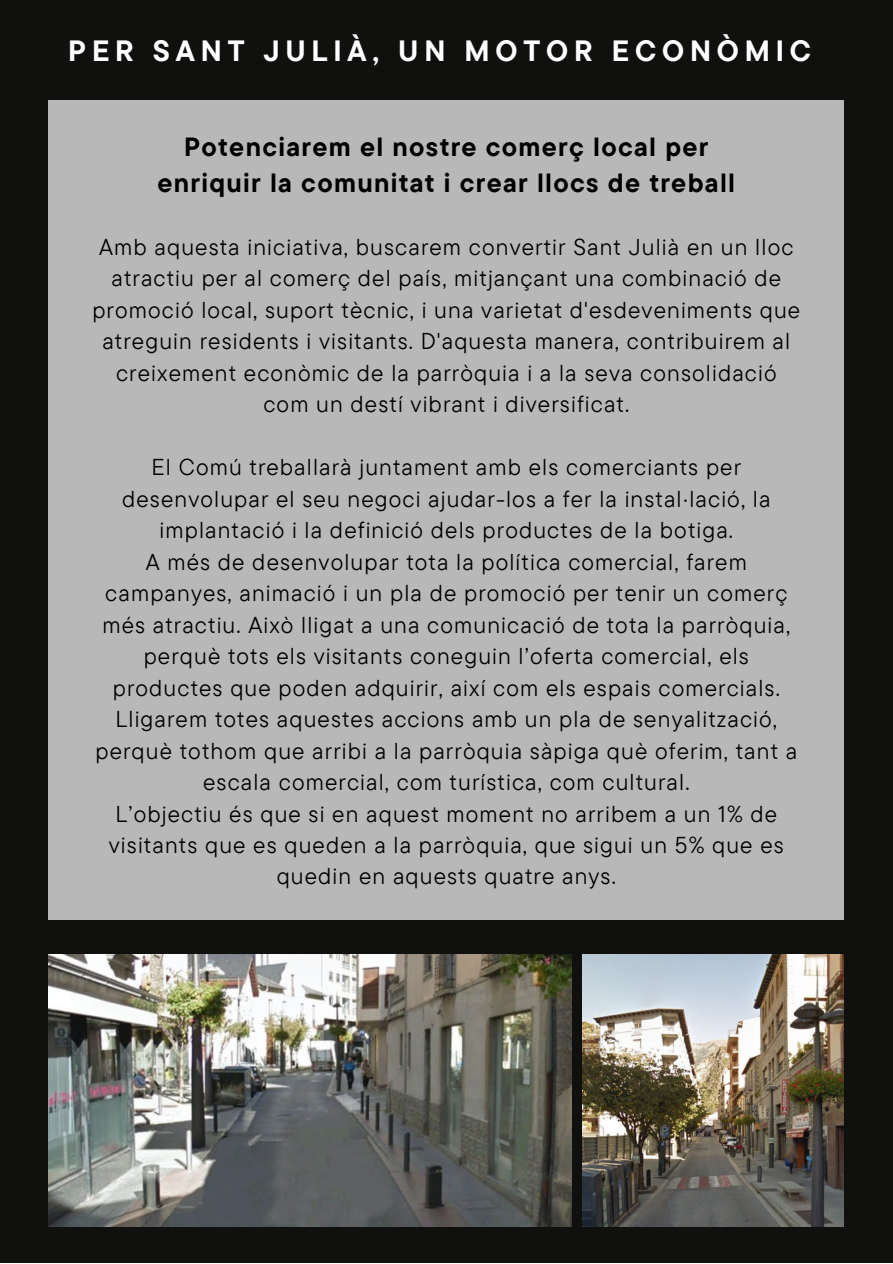
<style>
.page{position:relative;width:893px;height:1264px;background:#fff}
.page>*{position:absolute;margin:0;border:0;box-sizing:border-box;transform-origin:0 0}
.t1{font:700 29.25px "TT Commons Pro";letter-spacing:.2em;color:#fff}
.t2{font:700 26.25px/36px "TT Commons Pro";letter-spacing:.05em;color:#000;text-align:center}
.t3{font:22.95px/31.5px "TT Commons Pro";letter-spacing:.05em;color:#000;text-align:center}
</style>
<div class="page">
<div style="left:0;top:0;width:892px;height:1262px;background:#10100f"></div>
<img style="left:582px;top:954px;width:261px;height:272px">
<img style="left:49px;top:954px;width:522px;height:272px">
<div style="left:49px;top:100px;width:794px;height:819px;background:#b8b8b8"></div>
<p class="t1" style="left:68px;top:32px;width:744px">PER SANT JULIÀ, UN MOTOR ECONÒMIC</p>
<p class="t2" style="left:157px;top:128px;width:579px">Potenciarem el nostre comerç local per enriquir la comunitat i crear llocs de treball</p>
<p class="t3" style="left:92px;top:230px;width:709px">Amb aquesta iniciativa, buscarem convertir Sant Julià en un lloc atractiu per al comerç del país, mitjançant una combinació de promoció local, suport tècnic, i una varietat d'esdeveniments que atreguin residents i visitants. D'aquesta manera, contribuirem al creixement econòmic de la parròquia i a la seva consolidació com un destí vibrant i diversificat.</p>
<p class="t3" style="left:122px;top:451px;width:649px">El Comú treballarà juntament amb els comerciants per desenvolupar el seu negoci ajudar-los a fer la instal·lació, la implantació i la definició dels productes de la botiga.</p>
<p class="t3" style="left:95px;top:545px;width:703px">A més de desenvolupar tota la política comercial, farem campanyes, animació i un pla de promoció per tenir un comerç més atractiu. Això lligat a una comunicació de tota la parròquia, perquè tots els visitants coneguin l’oferta comercial, els productes que poden adquirir, així com els espais comercials.<br>Lligarem totes aquestes accions amb un pla de senyalització, perquè tothom que arribi a la parròquia sàpiga què oferim, tant a escala comercial, com turística, com cultural.</p>
<p class="t3" style="left:109px;top:797px;width:676px">L’objectiu és que si en aquest moment no arribem a un 1% de visitants que es queden a la parròquia, que sigui un 5% que es quedin en aquests quatre anys.</p>
</div>
